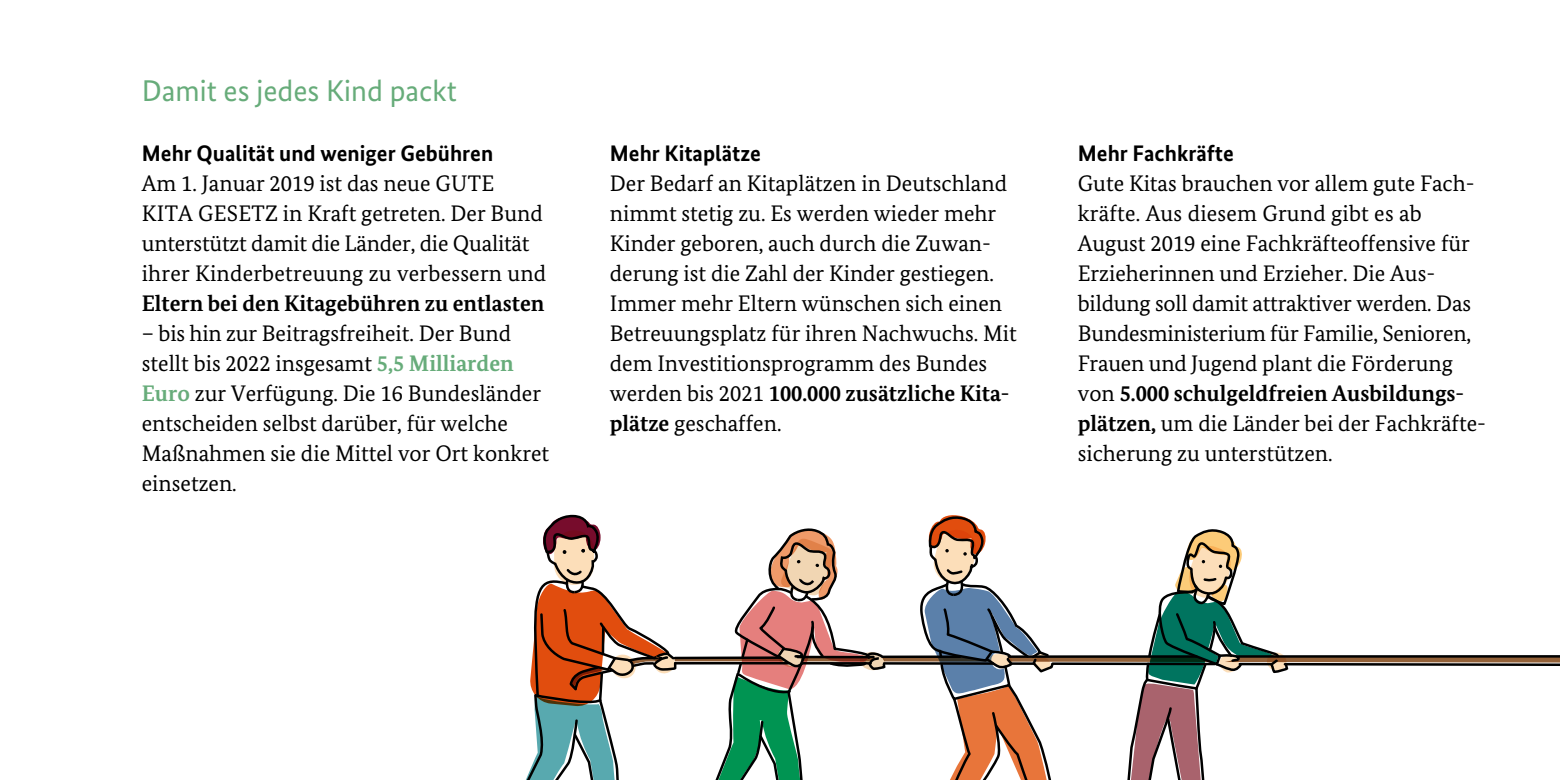
<style>
.page{position:relative;width:1560px;height:780px;background:#fff}
.page>*{position:absolute;margin:0;border:0;box-sizing:border-box;transform-origin:0 0}
.t1{font:30px "Bundes Sans";color:#67ac7a}
.t2{font:22.5px/30px "Bundes Serif";color:#000}
.t3{font:700 22.5px "Bundes Sans";color:#000}
.s1{font-weight:700}
.s2{font-weight:700;color:#67ac7a}
</style>
<div class="page">
<svg style="left:526px;top:514px;width:1033px;height:266px"></svg>
<h2 class="t1" style="left:142px;top:72px;width:316px">Damit es jedes Kind packt</h2>
<h3 class="t3" style="left:142px;top:139px;width:353px">Mehr Qualität und weniger Gebühren</h3>
<p class="t2" style="left:142px;top:168px;width:406px">Am 1. Januar 2019 ist das neue GUTE KITA GESETZ in Kraft getreten. Der Bund unterstützt damit die Länder, die Qualität ihrer Kinderbetreuung zu verbessern und <span class="s1">Eltern bei den Kitagebühren zu entlasten</span></p>
<p class="t2" style="left:142px;top:318px;width:409px">– bis hin zur Beitragsfreiheit. Der Bund stellt bis 2022 insgesamt <span class="s2">5,5 Milliarden Euro</span> zur Verfügung. Die 16 Bundesländer entscheiden selbst darüber, für welche Maßnahmen sie die Mittel vor Ort konkret einsetzen.</p>
<h3 class="t3" style="left:609px;top:139px;width:153px">Mehr Kitaplätze</h3>
<p class="t2" style="left:609px;top:168px;width:408px">Der Bedarf an Kitaplätzen in Deutschland nimmt stetig zu. Es werden wieder mehr Kinder geboren, auch durch die Zuwan&shy;derung ist die Zahl der Kinder gestiegen.<br>Immer mehr Eltern wünschen sich einen Betreuungsplatz für ihren Nachwuchs. Mit dem Investitionsprogramm des Bundes werden bis 2021 <span class="s1">100.000 zusätzliche Kita&shy;plätze</span> geschaffen.</p>
<h3 class="t3" style="left:1077px;top:139px;width:157px">Mehr Fachkräfte</h3>
<p class="t2" style="left:1077px;top:168px;width:410px">Gute Kitas brauchen vor allem gute Fach&shy;kräfte. Aus diesem Grund gibt es ab August 2019 eine Fachkräfteoffensive für Erzieherinnen und Erzieher. Die Aus&shy;bildung soll damit attraktiver werden. Das Bundesministerium für Familie, Senioren, Frauen und Jugend plant die Förderung von <span class="s1">5.000 schulgeldfreien Ausbildungs&shy;plätzen,</span> um die Länder bei der Fachkräfte&shy;sicherung zu unterstützen.</p>
</div>
